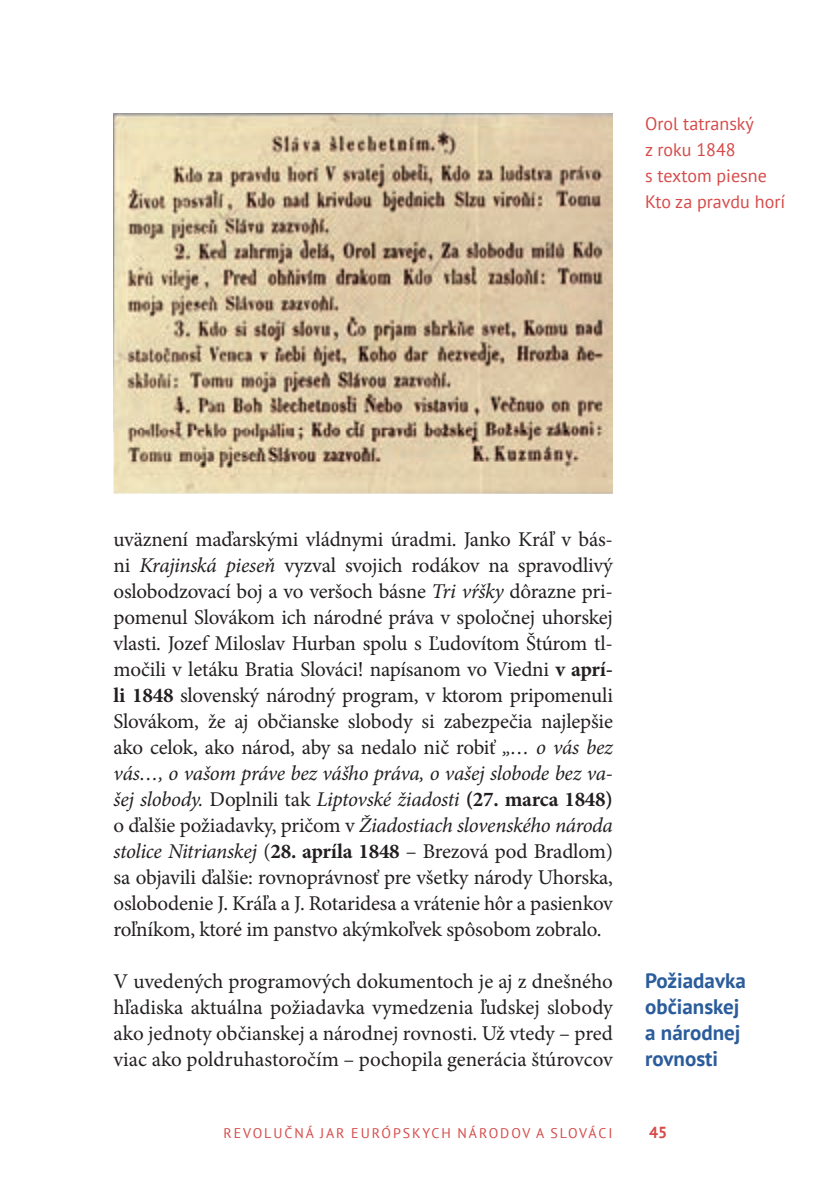
<style>
.page{position:relative;width:840px;height:1191px;background:#fff}
.page>*{position:absolute;margin:0;border:0;box-sizing:border-box;transform-origin:0 0}
.t1{font:21px/26px "Minion Pro";letter-spacing:-.01em;color:#231f20;text-align:justify}
.t2{font:700 21px/26px "PT Sans";color:#2b5c9b}
.t3{font:18px/26px "PT Sans";color:#d54a49}
.t4{font:700 16px "PT Sans";color:#d54a49}
.t5{font:14px "PT Sans";letter-spacing:.14em;color:#d54a49}
.s1{font-style:italic}
.s2{font-weight:700}
</style>
<div class="page">
<img style="left:113px;top:113px;width:499px;height:381px">
<p class="t3" style="left:644px;top:110px;width:141px">Orol tatranský<br>z roku 1848<br>s textom piesne<br>Kto za pravdu horí</p>
<p class="t1" style="left:113px;top:528px;width:500px">uväznení maďarskými vládnymi úradmi. Janko Kráľ v bás&shy;ni <span class="s1">Krajinská pieseň</span> vyzval svojich rodákov na spravodlivý oslobodzovací boj a vo veršoch básne <span class="s1">Tri vŕšky</span> dôrazne pri&shy;pomenul Slovákom ich národné práva v spoločnej uhorskej vlasti. Jozef Miloslav Hurban spolu s Ľudovítom Štúrom tl&shy;močili v letáku Bratia Slováci! napísanom vo Viedni <span class="s2">v aprí&shy;li 1848</span> slovenský národný program, v ktorom pripomenuli Slovákom, že aj občianske slobody si zabezpečia najlepšie ako celok, ako národ, aby sa nedalo nič robiť <span class="s1">„… o vás bez vás…, o vašom práve bez vášho práva, o vašej slobode bez va&shy;šej slobody.</span> Doplnili tak <span class="s1">Liptovské žiadosti</span> <span class="s2">(27. marca 1848) </span>o ďalšie požiadavky, pričom v <span class="s1">Žiadostiach slovenského národa stolice Nitrianskej</span> (<span class="s2">28. apríla 1848</span> – Brezová pod Bradlom) sa objavili ďalšie: rovnoprávnosť pre všetky národy Uhorska, oslobodenie J. Kráľa a J. Rotaridesa a vrátenie hôr a pasienkov roľníkom, ktoré im panstvo akýmkoľvek spôsobom zobralo.</p>
<p class="t1" style="left:113px;top:970px;width:500px">V uvedených programových dokumentoch je aj z dnešného hľadiska aktuálna požiadavka vymedzenia ľudskej slobody ako jednoty občianskej a národnej rovnosti. Už vtedy – pred viac ako poldruhastoročím – pochopila generácia štúrovcov</p>
<p class="t2" style="left:644px;top:968px;width:102px">Požiadavka občianskej a národnej rovnosti</p>
<p class="t5" style="left:223px;top:1123px;width:390px">REVOLUČNÁ JAR EURÓPSKYCH NÁRODOV A SLOVÁCI</p>
<p class="t4" style="left:648px;top:1121px;width:20px">45</p>
</div>
